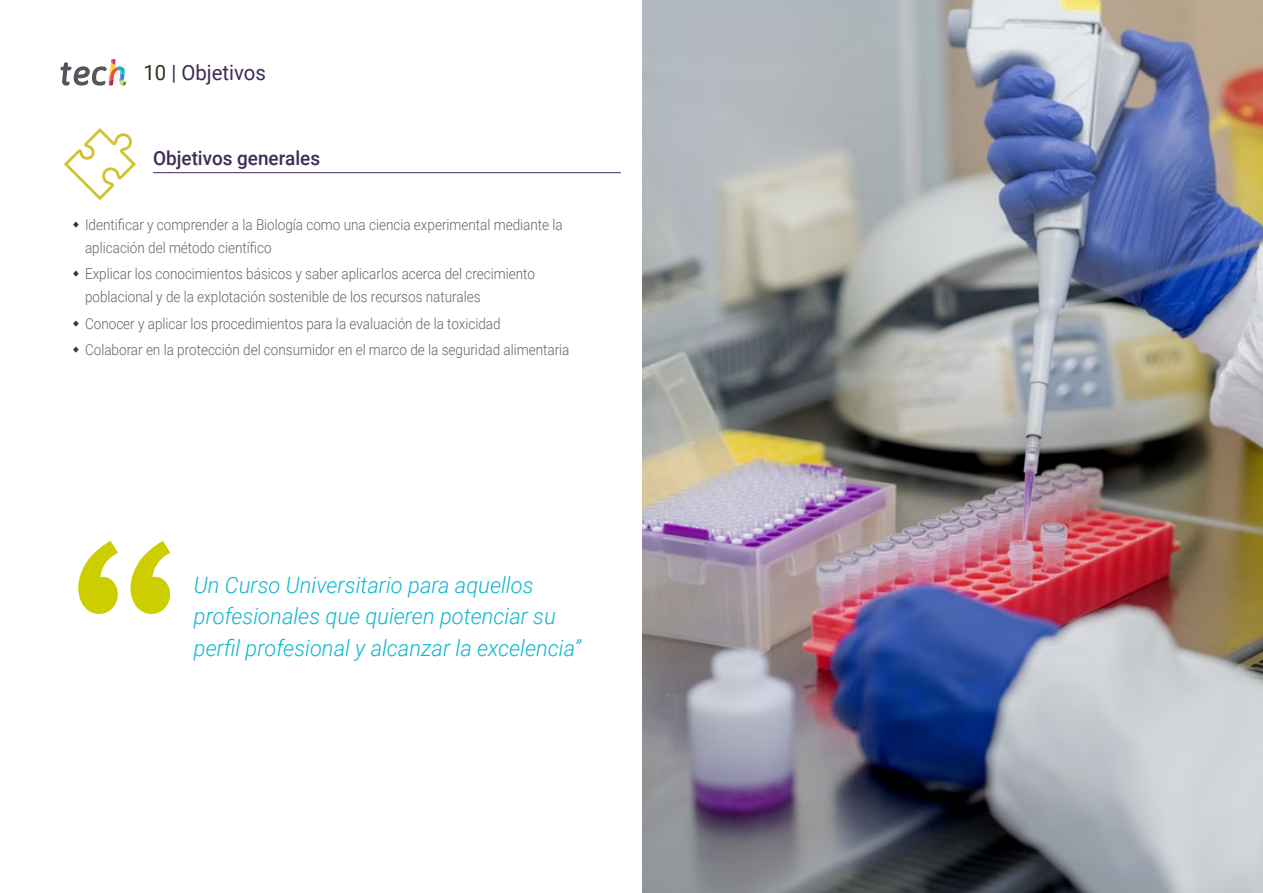
<style>
.page{position:relative;width:1263px;height:893px;background:#fff}
.page>*{position:absolute;margin:0;border:0;box-sizing:border-box;transform-origin:0 0}
.t1{font:italic 300 22.5px/31.5px "Roboto";color:#0fb6cf}
.t2{font:21px "Roboto";color:#3e2b56}
.t3{font:500 19.5px "Roboto";color:#3e2b56}
.t4{font:300 15px/22.5px "Roboto";color:#61646a;scale:.9 1}
.s1{color:#312e20}
</style>
<div class="page">
<svg style="left:64px;top:128px;width:72px;height:72px"></svg>
<img style="left:642px;top:0;width:621px;height:893px">
<svg style="left:61px;top:59px;width:65px;height:27px"></svg>
<svg style="left:78px;top:541px;width:92px;height:73px"></svg>
<hr style="left:153px;top:172px;width:468px;height:1px;background:#3e2b56">
<h2 class="t2" style="left:144px;top:57px;width:124px"><span class="s1">10</span> | Objetivos</h2>
<h3 class="t3" style="left:153px;top:144px;width:169px">Objetivos generales</h3>
<p class="t4" style="left:85px;top:213px;width:532px">Identificar y comprender a la Biología como una ciencia experimental mediante la aplicación del método científico</p>
<p class="t4" style="left:85px;top:262px;width:501px">Explicar los conocimientos básicos y saber aplicarlos acerca del crecimiento poblacional y de la explotación sostenible de los recursos naturales</p>
<p class="t4" style="left:85px;top:309px;width:540px;line-height:26.7px">Conocer y aplicar los procedimientos para la evaluación de la toxicidad<br>Colaborar en la protección del consumidor en el marco de la seguridad alimentaria</p>
<h1 class="t1" style="left:194px;top:568px;width:389px">Un Curso Universitario para aquellos profesionales que quieren potenciar su perfil profesional y alcanzar la excelencia”</h1>
</div>
